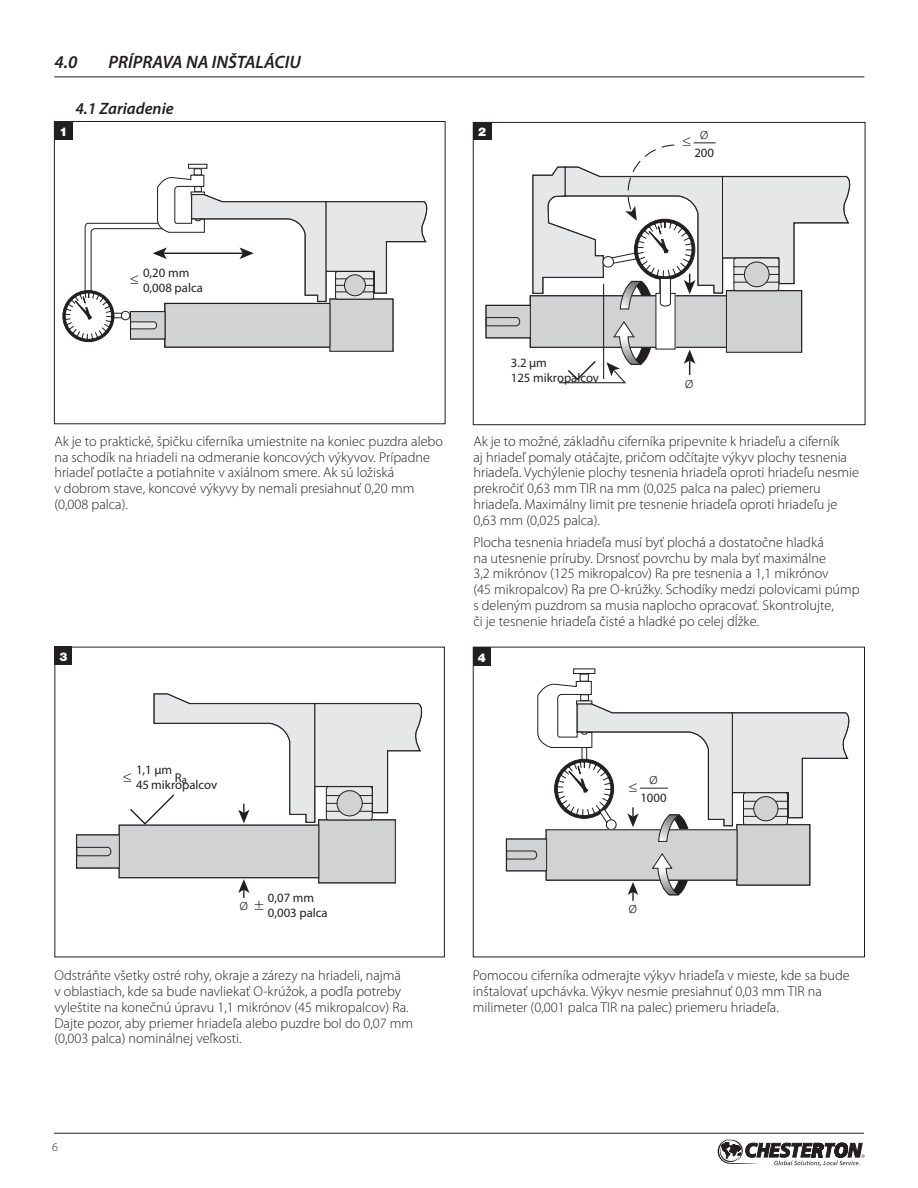
<style>
.page{position:relative;width:918px;height:1188px;background:#fff}
.page>*{position:absolute;margin:0;border:0;box-sizing:border-box;transform-origin:0 0}
.t1{font:italic 600 18px "Myriad Pro";color:#231f20}
.t2{font:italic 600 16.5px "Myriad Pro";color:#231f20}
.t3{font:300 16.5px "Myriad Pro";color:#231f20}
.t4{font:300 14.25px/15.8px "Myriad Pro";color:#231f20}
.t5{font:12.75px/15px "Myriad Pro";color:#231f20}
.t6{font:900 12px "Helvetica Neue CE";color:#fff}
.t7{font:300 12px "Myriad Pro";color:#231f20}
</style>
<div class="page">
<svg style="left:718px;top:1139px;width:147px;height:27px"></svg>
<hr style="left:54px;top:1133px;width:810px;height:1px;background:#231f20">
<hr style="left:54px;top:76px;width:810px;height:1px;background:#231f20">
<div style="left:473px;top:122px;width:18px;height:18px;background:#231f20"></div>
<div style="left:473px;top:122px;width:392px;height:303px;border:1px solid #231f20"></div>
<svg style="left:64px;top:164px;width:363px;height:188px"></svg>
<div style="left:54px;top:121px;width:392px;height:303px;border:1px solid #231f20"></div>
<div style="left:54px;top:122px;width:19px;height:18px;background:#231f20"></div>
<div style="left:76px;top:835px;width:46px;height:33px;background:#d1d2d4"></div>
<svg style="left:76px;top:834px;width:36px;height:22px"></svg>
<div style="left:119px;top:825px;width:200px;height:53px;background:#d1d2d4"></div>
<svg style="left:129px;top:693px;width:293px;height:205px"></svg>
<div style="left:54px;top:647px;width:18px;height:18px;background:#231f20"></div>
<div style="left:573px;top:669px;width:22px;height:5px;border:1px solid #231f20"></div>
<div style="left:580px;top:674px;width:9px;height:8px;background:#fff;border:1px solid #231f20"></div>
<div style="left:473px;top:647px;width:392px;height:310px;border:1px solid #231f20"></div>
<div style="left:473px;top:648px;width:18px;height:18px;background:#231f20"></div>
<svg style="left:485px;top:142px;width:365px;height:241px"></svg>
<svg style="left:506px;top:681px;width:343px;height:220px"></svg>
<p class="t1" style="left:54px;top:50px;width:24px">4.0</p>
<p class="t1" style="left:108px;top:50px;width:194px">PRÍPRAVA NA INŠTALÁCIU</p>
<p class="t2" style="left:75px;top:98px;width:100px">4.1 Zariadenie</p>
<p class="t6" style="left:60px;top:124px;width:10px">1</p>
<p class="t6" style="left:478px;top:124px;width:10px">2</p>
<p class="t3" style="left:130px;top:269px;width:11px">≤</p>
<p class="t5" style="left:143px;top:265px;width:61px">0,20 mm<br>0,008 palca</p>
<p class="t5" style="left:511px;top:355px;width:90px">3.2 µm<br>125 mikropalcov</p>
<p class="t3" style="left:700px;top:123px;width:10px">ø</p>
<p class="t5" style="left:694px;top:145px;width:21px">200</p>
<p class="t3" style="left:682px;top:131px;width:11px">≤</p>
<p class="t3" style="left:685px;top:373px;width:10px">ø</p>
<p class="t4" style="left:54px;top:433px;width:390px">Ak je to praktické, špičku ciferníka umiestnite na koniec puzdra alebo na schodík na hriadeli na odmeranie koncových výkyvov. Prípadne hriadeľ potlačte a potiahnite v axiálnom smere. Ak sú ložiská<br>v dobrom stave, koncové výkyvy by nemali presiahnuť 0,20 mm (0,008 palca).</p>
<p class="t4" style="left:473px;top:433px;width:387px">Ak je to možné, základňu ciferníka pripevnite k hriadeľu a ciferník<br>aj hriadeľ pomaly otáčajte, pričom odčítajte výkyv plochy tesnenia hriadeľa. Vychýlenie plochy tesnenia hriadeľa oproti hriadeľu nesmie prekročiť 0,63 mm TIR na mm (0,025 palca na palec) priemeru hriadeľa. Maximálny limit pre tesnenie hriadeľa oproti hriadeľu je 0,63 mm (0,025 palca).</p>
<p class="t4" style="left:473px;top:534px;width:388px">Plocha tesnenia hriadeľa musí byť plochá a dostatočne hladká<br>na utesnenie príruby. Drsnosť povrchu by mala byť maximálne<br>3,2 mikrónov (125 mikropalcov) Ra pre tesnenia a 1,1 mikrónov<br>(45 mikropalcov) Ra pre O-krúžky. Schodíky medzi polovicami púmp s deleným puzdrom sa musia naplocho opracovať. Skontrolujte,<br>či je tesnenie hriadeľa čisté a hladké po celej dĺžke.</p>
<p class="t6" style="left:59px;top:649px;width:10px">3</p>
<p class="t6" style="left:478px;top:650px;width:10px">4</p>
<p class="t5" style="left:136px;top:762px;width:38px">1,1 µm</p>
<p class="t3" style="left:123px;top:766px;width:11px">≤</p>
<p class="t5" style="left:175px;top:770px;width:13px">R<sub>a</sub></p>
<p class="t5" style="left:136px;top:777px;width:83px">45 mikropalcov</p>
<p class="t3" style="left:239px;top:894px;width:26px">ø ±</p>
<p class="t5" style="left:268px;top:890px;width:61px">0,07 mm<br>0,003 palca</p>
<p class="t3" style="left:649px;top:769px;width:10px">ø</p>
<p class="t5" style="left:640px;top:790px;width:28px">1000</p>
<p class="t3" style="left:628px;top:776px;width:11px">≤</p>
<p class="t3" style="left:629px;top:898px;width:10px">ø</p>
<p class="t4" style="left:54px;top:968px;width:360px">Odstráňte všetky ostré rohy, okraje a zárezy na hriadeli, najmä<br>v oblastiach, kde sa bude navliekať O-krúžok, a podľa potreby vyleštite na konečnú úpravu 1,1 mikrónov (45 mikropalcov) Ra.<br>Dajte pozor, aby priemer hriadeľa alebo puzdre bol do 0,07 mm (0,003 palca) nominálnej veľkosti.</p>
<p class="t4" style="left:473px;top:968px;width:378px">Pomocou ciferníka odmerajte výkyv hriadeľa v mieste, kde sa bude inštalovať upchávka. Výkyv nesmie presiahnuť 0,03 mm TIR na milimeter (0,001 palca TIR na palec) priemeru hriadeľa.</p>
<p class="t7" style="left:52px;top:1140px;width:7px">6</p>
</div>
